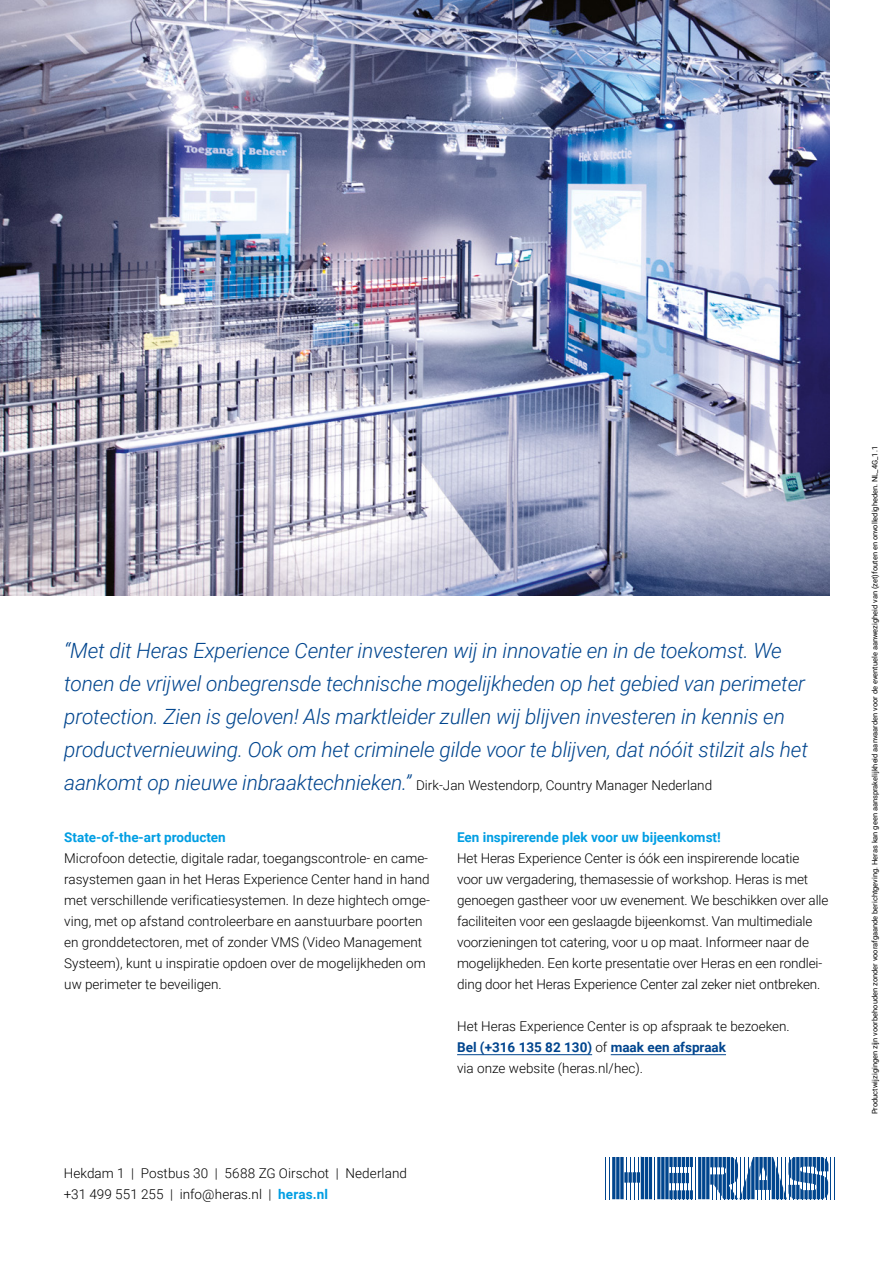
<style>
.page{position:relative;width:893px;height:1263px;background:#fff}
.page>*{position:absolute;margin:0;border:0;box-sizing:border-box;transform-origin:0 0}
.t1{font:italic 300 21px/33px "Roboto";letter-spacing:-.01em;color:#00458e}
.t2{font:300 13.5px/21px "Roboto";color:#000}
.t3{font:700 13.5px "Roboto";color:#009ee3}
.t4{font:7.5px "Roboto";color:#000}
.s1{font-style:italic;font-size:21px;color:#00458e}
.s2{font-weight:700;color:#00458e}
.s3{font-weight:700;color:#009ee3}
</style>
<div class="page">
<img style="left:0;top:0;width:830px;height:595px">
<hr style="left:605px;top:1157px;width:1px;height:42px;background:#00458e">
<hr style="left:609px;top:1157px;width:1px;height:42px;background:#00458e">
<hr style="left:626px;top:1157px;width:1px;height:42px;background:#00458e">
<hr style="left:630px;top:1157px;width:1px;height:42px;background:#00458e">
<hr style="left:634px;top:1157px;width:1px;height:42px;background:#00458e">
<hr style="left:638px;top:1157px;width:1px;height:42px;background:#00458e">
<hr style="left:654px;top:1157px;width:1px;height:42px;background:#00458e">
<hr style="left:830px;top:1157px;width:1px;height:42px;background:#00458e">
<hr style="left:834px;top:1157px;width:1px;height:42px;background:#00458e">
<hr style="left:649px;top:1157px;width:3px;height:42px;background:#00458e">
<hr style="left:645px;top:1157px;width:3px;height:42px;background:#00458e">
<hr style="left:641px;top:1157px;width:3px;height:42px;background:#00458e">
<svg style="left:620px;top:1157px;width:4px;height:42px"></svg>
<svg style="left:616px;top:1157px;width:4px;height:42px"></svg>
<hr style="left:612px;top:1157px;width:3px;height:42px;background:#00458e">
<svg style="left:633px;top:1172px;width:7px;height:11px"></svg>
<svg style="left:628px;top:1172px;width:4px;height:11px"></svg>
<svg style="left:624px;top:1172px;width:4px;height:11px"></svg>
<svg style="left:665px;top:1157px;width:4px;height:42px"></svg>
<svg style="left:661px;top:1157px;width:4px;height:42px"></svg>
<hr style="left:657px;top:1157px;width:3px;height:42px;background:#00458e">
<svg style="left:669px;top:1157px;width:159px;height:42px"></svg>
<hr style="left:457px;top:1054px;width:135px;height:1px;background:#00458e">
<hr style="left:611px;top:1054px;width:115px;height:1px;background:#00458e">
<p class="t1" style="left:64px;top:633px;width:745px">“Met dit Heras Experience Center investeren wij in innovatie en in de toekomst. We tonen de vrijwel onbegrensde technische mogelijkheden op het gebied van perimeter protection. Zien is geloven! Als marktleider zullen wij blijven investeren in kennis en productvernieuwing. Ook om het criminele gilde voor te blijven, dat nóóit stilzit als het</p>
<p class="t2" style="left:64px;top:774px;width:649px"><span class="s1">aankomt op nieuwe inbraaktechnieken.”</span> Dirk-Jan Westendorp, Country Manager Nederland</p>
<p class="t3" style="left:64px;top:827px;width:163px">State-of-the-art producten</p>
<p class="t2" style="left:64px;top:847px;width:367px">Microfoon detectie, digitale radar, toegangscontrole- en came&shy;rasystemen gaan in het Heras Experience Center hand in hand met verschillende verificatiesystemen. In deze hightech omge&shy;ving, met op afstand controleerbare en aanstuurbare poorten en gronddetectoren, met of zonder VMS (Video Management Systeem), kunt u inspiratie opdoen over de mogelijkheden om uw perimeter te beveiligen.</p>
<p class="t3" style="left:457px;top:827px;width:265px">Een inspirerende plek voor uw bijeenkomst!</p>
<p class="t2" style="left:457px;top:847px;width:373px">Het Heras Experience Center is óók een inspirerende locatie<br>voor uw vergadering, themasessie of workshop. Heras is met genoegen gastheer voor uw evenement. We beschikken over alle faciliteiten voor een geslaagde bijeenkomst. Van multimediale voorzieningen tot catering, voor u op maat. Informeer naar de mogelijkheden. Een korte presentatie over Heras en een rondlei&shy;ding door het Heras Experience Center zal zeker niet ontbreken.</p>
<p class="t2" style="left:457px;top:1015px;width:334px">Het Heras Experience Center is op afspraak te bezoeken.<br><span class="s2">Bel (+316 135 82 130)</span> of <span class="s2">maak een afspraak<br></span>via onze website (heras.nl/hec).</p>
<p class="t2" style="left:64px;top:1162px;width:345px">Hekdam 1 | Postbus 30 | 5688 ZG Oirschot | Nederland +31 499 551 255 | info@heras.nl | <span class="s3">heras.nl</span></p>
<p class="t4" style="left:869px;top:1114px;width:670px;rotate:-90deg">Productwijzigingen zijn voorbehouden zonder voorafgaande berichtgeving. Heras kan geen aansprakelijkheid aanvaarden voor de eventuele aanwezigheid van (zet)fouten en onvolledigheden. NL_4G_1.1</p>
</div>
